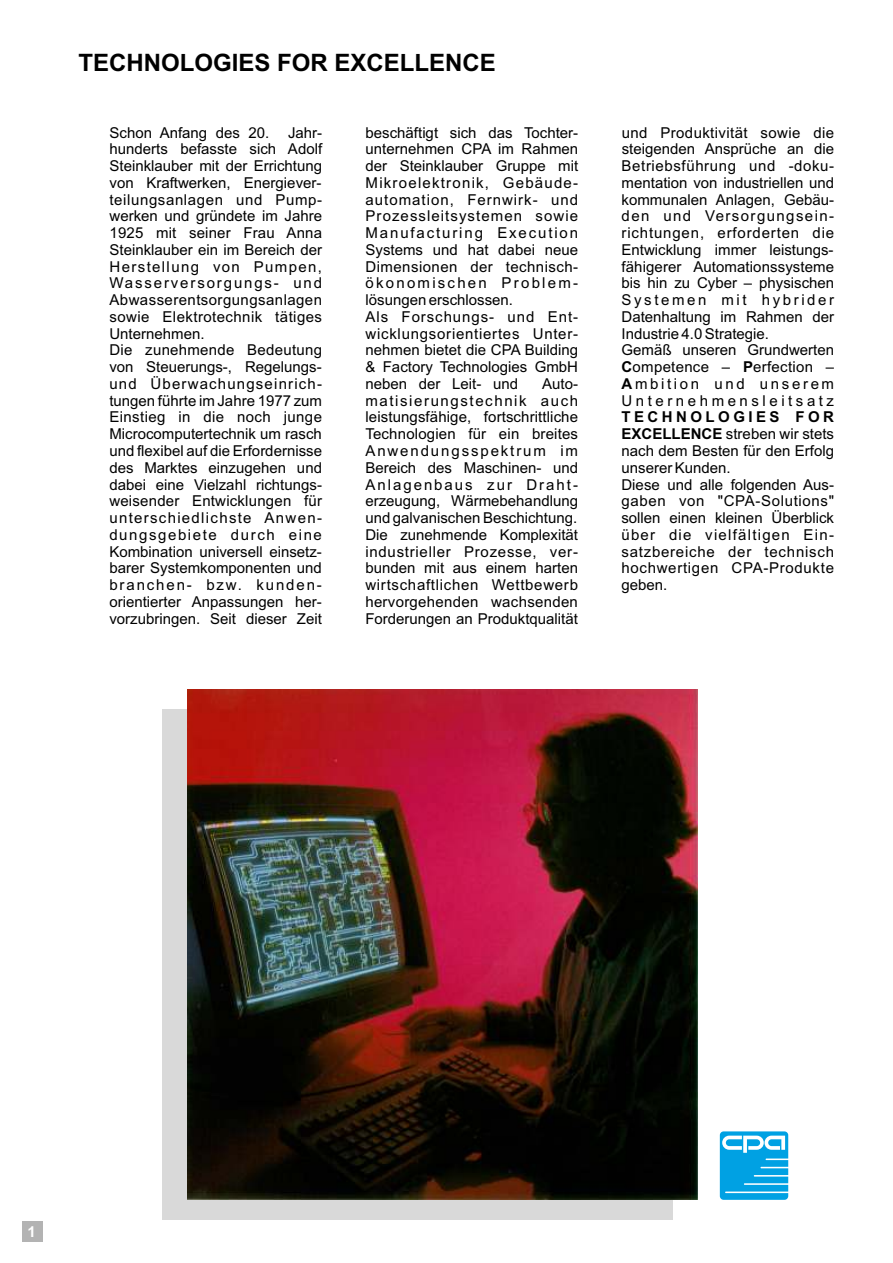
<style>
.page{position:relative;width:893px;height:1263px;background:#fff}
.page>*{position:absolute;margin:0;border:0;box-sizing:border-box;transform-origin:0 0}
.t1{font:700 24px "Arial";color:#000}
.t2{font:15px "Arial";color:#000}
.t3{font:15px "Arial";letter-spacing:.05em;color:#000}
.t4{font:15px "Arial";letter-spacing:.125em;color:#000}
.t5{font:15px "Arial";letter-spacing:.03em;color:#000}
.t6{font:15px "Arial";letter-spacing:.02em;color:#000}
.t7{font:15px "Arial";letter-spacing:.04em;color:#000}
.t8{font:15px "Arial";letter-spacing:.08em;color:#000}
.t9{font:15px "Arial";letter-spacing:.045em;color:#000}
.t10{font:15px "Arial";letter-spacing:.085em;color:#000}
.t11{font:15px "Arial";letter-spacing:.025em;color:#000}
.t12{font:15px "Arial";letter-spacing:.105em;color:#000}
.t13{font:15px "Arial";letter-spacing:.175em;color:#000}
.t14{font:15px "Arial";letter-spacing:.055em;color:#000}
.t15{font:15px "Arial";letter-spacing:.07em;color:#000}
.t16{font:15px "Arial";letter-spacing:.065em;color:#000}
.t17{font:15px "Arial";letter-spacing:.095em;color:#000}
.t18{font:15px "Arial";letter-spacing:.09em;color:#000}
.t19{font:15px "Arial";letter-spacing:.06em;color:#000}
.t20{font:15px "Arial";letter-spacing:.15em;color:#000}
.t21{font:15px "Arial";letter-spacing:.235em;color:#000}
.t22{font:15px "Arial";letter-spacing:.13em;color:#000}
.t23{font:700 15px "Arial";letter-spacing:.23em;color:#000}
.t24{font:700 15px "Arial";color:#fff}
.s1{font-weight:700}
</style>
<div class="page">
<div style="left:162px;top:710px;width:511px;height:510px;background:#d9d9d9"></div>
<img style="left:187px;top:689px;width:511px;height:510px">
<div style="left:22px;top:1222px;width:21px;height:20px;background:#b3b3b3"></div>
<svg style="left:720px;top:1131px;width:68px;height:69px;background:#2fb2e8"></svg>
<h1 class="t1" style="left:78px;top:54px;width:419px">TECHNOLOGIES FOR EXCELLENCE</h1>
<p class="t2" style="left:110px;top:127px;width:214px">Schon Anfang des 20. Jahr-</p>
<p class="t2" style="left:366px;top:127px;width:214px">beschäftigt sich das Tochter-</p>
<p class="t11" style="left:622px;top:127px;width:214px">und Produktivität sowie die</p>
<p class="t2" style="left:110px;top:143px;width:214px">hunderts befasste sich Adolf</p>
<p class="t2" style="left:366px;top:143px;width:214px">unternehmen CPA im Rahmen</p>
<p class="t2" style="left:622px;top:143px;width:214px">steigenden Ansprüche an die</p>
<p class="t2" style="left:110px;top:160px;width:214px">Steinklauber mit der Errichtung</p>
<p class="t2" style="left:366px;top:160px;width:214px">der Steinklauber Gruppe mit</p>
<p class="t7" style="left:622px;top:160px;width:214px">Betriebsführung und -doku-</p>
<p class="t2" style="left:110px;top:177px;width:213px">von Kraftwerken, Energiever-</p>
<p class="t8" style="left:366px;top:177px;width:214px">Mikroelektronik, Gebäude-</p>
<p class="t2" style="left:622px;top:177px;width:214px">mentation von industriellen und</p>
<p class="t7" style="left:110px;top:194px;width:214px">teilungsanlagen und Pump-</p>
<p class="t16" style="left:366px;top:194px;width:214px">automation, Fernwirk- und</p>
<p class="t2" style="left:622px;top:194px;width:214px">kommunalen Anlagen, Gebäu-</p>
<p class="t2" style="left:110px;top:210px;width:214px">werken und gründete im Jahre</p>
<p class="t15" style="left:366px;top:210px;width:214px">Prozessleitsystemen sowie</p>
<p class="t17" style="left:622px;top:210px;width:214px">den und Versorgungsein-</p>
<p class="t2" style="left:110px;top:227px;width:214px">1925 mit seiner Frau Anna</p>
<p class="t4" style="left:366px;top:227px;width:214px">Manufacturing Execution</p>
<p class="t14" style="left:622px;top:227px;width:214px">richtungen, erforderten die</p>
<p class="t2" style="left:110px;top:244px;width:214px">Steinklauber ein im Bereich der</p>
<p class="t2" style="left:366px;top:244px;width:214px">Systems und hat dabei neue</p>
<p class="t2" style="left:622px;top:244px;width:213px">Entwicklung immer leistungs-</p>
<p class="t18" style="left:110px;top:261px;width:214px">Herstellung von Pumpen,</p>
<p class="t5" style="left:366px;top:261px;width:214px">Dimensionen der technisch-</p>
<p class="t2" style="left:622px;top:261px;width:214px">fähigerer Automationssysteme</p>
<p class="t4" style="left:109px;top:277px;width:214px">Wasserversorgungs- und</p>
<p class="t20" style="left:366px;top:277px;width:214px">ökonomischen Problem-</p>
<p class="t2" style="left:622px;top:277px;width:214px">bis hin zu Cyber – physischen</p>
<p class="t5" style="left:109px;top:294px;width:214px">Abwasserentsorgungsanlagen</p>
<p class="t2" style="left:366px;top:294px;width:149px">lösungen erschlossen.</p>
<p class="t13" style="left:622px;top:294px;width:214px">Systemen mit hybrider</p>
<p class="t5" style="left:109px;top:311px;width:214px">sowie Elektrotechnik tätiges</p>
<p class="t19" style="left:365px;top:311px;width:214px">Als Forschungs- und Ent-</p>
<p class="t2" style="left:622px;top:311px;width:214px">Datenhaltung im Rahmen der</p>
<p class="t2" style="left:109px;top:328px;width:97px">Unternehmen.</p>
<p class="t3" style="left:365px;top:328px;width:214px">wicklungsorientiertes Unter-</p>
<p class="t2" style="left:622px;top:328px;width:149px">Industrie 4.0 Strategie.</p>
<p class="t6" style="left:109px;top:344px;width:214px">Die zunehmende Bedeutung</p>
<p class="t2" style="left:365px;top:344px;width:214px">nehmen bietet die CPA Building</p>
<p class="t2" style="left:621px;top:344px;width:214px">Gemäß unseren Grundwerten</p>
<p class="t2" style="left:109px;top:361px;width:214px">von Steuerungs-, Regelungs-</p>
<p class="t2" style="left:365px;top:361px;width:214px">&amp; Factory Technologies GmbH</p>
<p class="t6" style="left:621px;top:361px;width:214px"><span class="s1">C</span>ompetence – <span class="s1">P</span>erfection –</p>
<p class="t8" style="left:109px;top:378px;width:214px">und Überwachungseinrich-</p>
<p class="t2" style="left:365px;top:378px;width:154px">neben der Leit- und</p>
<p class="t2" style="left:542px;top:378px;width:37px">Auto-</p>
<p class="t13" style="left:621px;top:378px;width:214px"><span class="s1">A</span>mbition und unserem</p>
<p class="t2" style="left:109px;top:395px;width:214px">tungen führte im Jahre 1977 zum</p>
<p class="t12" style="left:365px;top:395px;width:214px">matisierungstechnik auch</p>
<p class="t21" style="left:621px;top:395px;width:214px">Unternehmensleitsatz</p>
<p class="t11" style="left:109px;top:412px;width:214px">Einstieg in die noch junge</p>
<p class="t2" style="left:365px;top:412px;width:214px">leistungsfähige, fortschrittliche</p>
<p class="t23" style="left:621px;top:412px;width:214px">TECHNOLOGIES FOR</p>
<p class="t2" style="left:109px;top:428px;width:214px">Microcomputertechnik um rasch</p>
<p class="t2" style="left:365px;top:428px;width:214px">Technologien für ein breites</p>
<p class="t2" style="left:621px;top:428px;width:214px"><span class="s1">EXCELLENCE</span> streben wir stets</p>
<p class="t2" style="left:109px;top:445px;width:214px">und flexibel auf die Erfordernisse</p>
<p class="t4" style="left:365px;top:445px;width:214px">Anwendungsspektrum im</p>
<p class="t2" style="left:621px;top:445px;width:214px">nach dem Besten für den Erfolg</p>
<p class="t2" style="left:109px;top:462px;width:214px">des Marktes einzugehen und</p>
<p class="t2" style="left:365px;top:462px;width:214px">Bereich des Maschinen- und</p>
<p class="t2" style="left:621px;top:462px;width:111px">unserer Kunden.</p>
<p class="t2" style="left:109px;top:479px;width:214px">dabei eine Vielzahl richtungs-</p>
<p class="t22" style="left:365px;top:479px;width:214px">Anlagenbaus zur Draht-</p>
<p class="t2" style="left:621px;top:479px;width:214px">Diese und alle folgenden Aus-</p>
<p class="t2" style="left:109px;top:495px;width:214px">weisender Entwicklungen für</p>
<p class="t2" style="left:365px;top:495px;width:214px">erzeugung, Wärmebehandlung</p>
<p class="t9" style="left:621px;top:495px;width:214px">gaben von "CPA-Solutions"</p>
<p class="t10" style="left:109px;top:512px;width:214px">unterschiedlichste Anwen-</p>
<p class="t2" style="left:365px;top:512px;width:213px">und galvanischen Beschichtung.</p>
<p class="t2" style="left:621px;top:512px;width:214px">sollen einen kleinen Überblick</p>
<p class="t12" style="left:109px;top:529px;width:214px">dungsgebiete durch eine</p>
<p class="t2" style="left:365px;top:529px;width:214px">Die zunehmende Komplexität</p>
<p class="t10" style="left:621px;top:529px;width:214px">über die vielfältigen Ein-</p>
<p class="t2" style="left:109px;top:546px;width:214px">Kombination universell einsetz-</p>
<p class="t3" style="left:365px;top:546px;width:214px">industrieller Prozesse, ver-</p>
<p class="t3" style="left:621px;top:546px;width:214px">satzbereiche der technisch</p>
<p class="t2" style="left:109px;top:562px;width:214px">barer Systemkomponenten und</p>
<p class="t2" style="left:365px;top:562px;width:214px">bunden mit aus einem harten</p>
<p class="t9" style="left:621px;top:562px;width:214px">hochwertigen CPA-Produkte</p>
<p class="t4" style="left:109px;top:579px;width:214px">branchen- bzw. kunden-</p>
<p class="t3" style="left:365px;top:579px;width:214px">wirtschaftlichen Wettbewerb</p>
<p class="t2" style="left:621px;top:579px;width:47px">geben.</p>
<p class="t2" style="left:109px;top:596px;width:214px">orientierter Anpassungen her-</p>
<p class="t6" style="left:365px;top:596px;width:214px">hervorgehenden wachsenden</p>
<p class="t2" style="left:109px;top:613px;width:214px">vorzubringen. Seit dieser Zeit</p>
<p class="t2" style="left:365px;top:613px;width:214px">Forderungen an Produktqualität</p>
<p class="t24" style="left:28px;top:1226px;width:10px">1</p>
</div>
